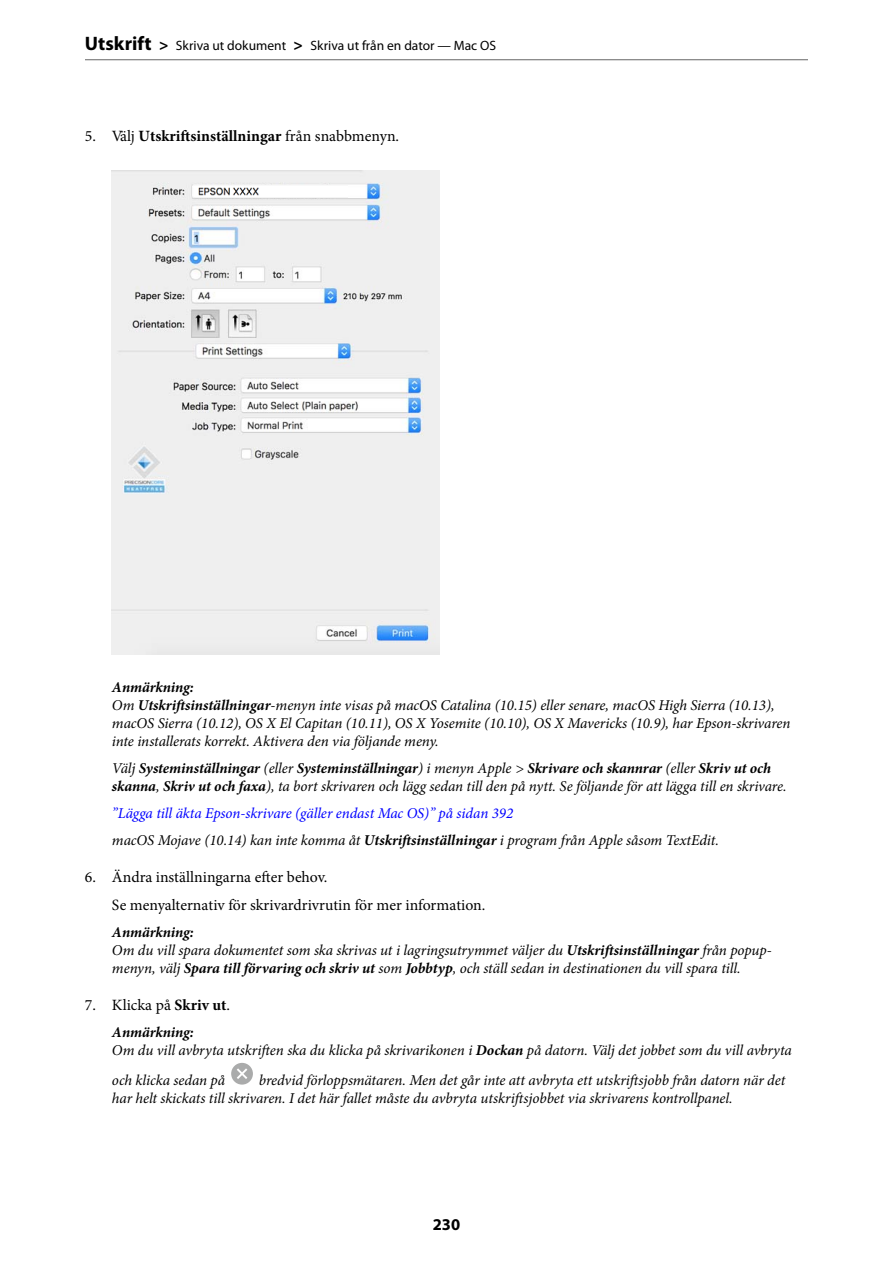
<style>
.page{position:relative;width:893px;height:1263px;background:#fff}
.page>*{position:absolute;margin:0;border:0;box-sizing:border-box;transform-origin:0 0}
.t1{font:700 16.5px "Myriad Pro";color:#000}
.t2{font:15.75px/27.8px "Minion Pro";color:#000}
.t3{font:700 15.75px "Minion Pro";color:#000}
.t4{font:italic 15px/18px "Minion Pro";letter-spacing:-.005em;color:#000}
.t5{font:13.5px "Myriad Pro";color:#000}
.s1{font-weight:700;font-size:19.5px}
.s2{font-weight:700;font-size:15.75px}
.s3{font-weight:400}
.s4{font-weight:700}
.s5{color:#00f}
</style>
<div class="page">
<img style="left:112px;top:170px;width:328px;height:484px">
<img style="left:195px;top:185px;width:153px;height:13px">
<div style="left:231px;top:1063px;width:22px;height:22px;background:#aaabab;border-radius:50%"></div>
<svg style="left:237px;top:1068px;width:10px;height:11px"></svg>
<hr style="left:85px;top:59px;width:723px;height:1px;background:#656565">
<p class="t5" style="left:85px;top:41px;width:413px"><span class="s1">Utskrift</span> <span class="s2">&gt;</span> Skriva ut dokument <span class="s2">&gt;</span> Skriva ut från en dator — Mac OS</p>
<p class="t3" style="left:85px;top:129px;width:316px"><span class="s3">5. Välj</span> Utskriftsinställningar <span class="s3">från snabbmenyn.</span></p>
<p class="t4" style="left:112px;top:679px;width:680px"><span class="s4">Anmärkning:<br></span>Om <span class="s4">Utskriftsinställningar</span>-menyn inte visas på macOS Catalina (10.15) eller senare, macOS High Sierra (10.13), macOS Sierra (10.12), OS X El Capitan (10.11), OS X Yosemite (10.10), OS X Mavericks (10.9), har Epson-skrivaren inte installerats korrekt. Aktivera den via följande meny.</p>
<p class="t4" style="left:112px;top:760px;width:676px">Välj <span class="s4">Systeminställningar</span> (eller <span class="s4">Systeminställningar</span>) i menyn Apple &gt; <span class="s4">Skrivare och skannrar</span> (eller <span class="s4">Skriv ut och skanna</span>, <span class="s4">Skriv ut och faxa</span>), ta bort skrivaren och lägg sedan till den på nytt. Se följande för att lägga till en skrivare.</p>
<p class="t4" style="left:112px;top:801px;width:608px;line-height:27px"><span class="s5">”Lägga till äkta Epson-skrivare (gäller endast Mac OS)” på sidan 392<br></span>macOS Mojave (10.14) kan inte komma åt <span class="s4">Utskriftsinställningar</span> i program från Apple såsom TextEdit.</p>
<p class="t2" style="left:112px;top:864px;width:375px;text-indent:-27px">6. Ändra inställningarna efter behov.<br>Se menyalternativ för skrivardrivrutin för mer information.</p>
<p class="t4" style="left:112px;top:924px;width:661px"><span class="s4">Anmärkning:<br></span>Om du vill spara dokumentet som ska skrivas ut i lagringsutrymmet väljer du <span class="s4">Utskriftsinställningar</span> från popup&shy;menyn, välj <span class="s4">Spara till förvaring och skriv ut</span> som <span class="s4">Jobbtyp</span>, och ställ sedan in destinationen du vill spara till.</p>
<p class="t2" style="left:85px;top:993px;width:147px">7. Klicka på <span class="s4">Skriv ut</span>.</p>
<p class="t4" style="left:112px;top:1025px;width:681px"><span class="s4">Anmärkning:<br></span>Om du vill avbryta utskriften ska du klicka på skrivarikonen i <span class="s4">Dockan</span> på datorn. Välj det jobbet som du vill avbryta</p>
<p class="t4" style="left:112px;top:1073px;width:115px">och klicka sedan på</p>
<p class="t4" style="left:112px;top:1073px;width:675px;text-indent:147px">bredvid förloppsmätaren. Men det går inte att avbryta ett utskriftsjobb från datorn när det har helt skickats till skrivaren. I det här fallet måste du avbryta utskriftsjobbet via skrivarens kontrollpanel.</p>
<p class="t1" style="left:433px;top:1218px;width:29px">230</p>
</div>
